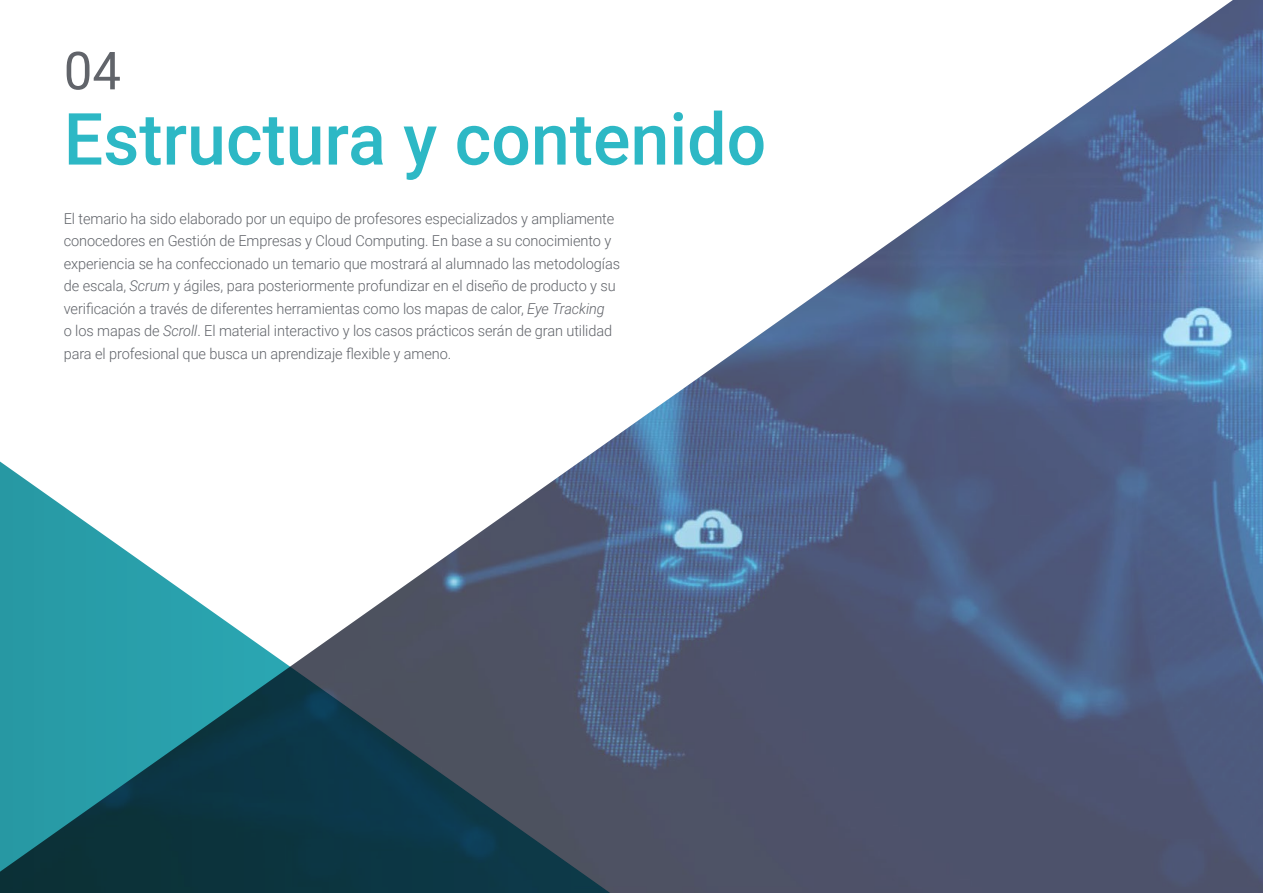
<style>
.page{position:relative;width:1263px;height:893px;background:#fff}
.page>*{position:absolute;margin:0;border:0;box-sizing:border-box;transform-origin:0 0}
.t1{font:500 72px "Roboto";color:#2db8c5}
.t2{font:52.5px "Roboto";color:#61646a}
.t3{font:300 15px/22.5px "Roboto";letter-spacing:-.005em;color:#61646a}
.s1{font-style:italic}
</style>
<div class="page">
<img style="left:602px;top:0;width:661px;height:893px">
<svg style="left:0;top:446px;width:640px;height:447px"></svg>
<h2 class="t2" style="left:64px;top:34px;width:59px">04</h2>
<h1 class="t1" style="left:64px;top:89px;width:704px">Estructura y contenido</h1>
<p class="t3" style="left:64px;top:207px;width:558px">El temario ha sido elaborado por un equipo de profesores especializados y ampliamente conocedores en Gestión de Empresas y Cloud Computing. En base a su conocimiento y experiencia se ha confeccionado un temario que mostrará al alumnado las metodologías de escala, <span class="s1">Scrum</span> y ágiles, para posteriormente profundizar en el diseño de producto y su verificación a través de diferentes herramientas como los mapas de calor, <span class="s1">Eye Tracking<br></span>o los mapas de <span class="s1">Scroll</span>. El material interactivo y los casos prácticos serán de gran utilidad para el profesional que busca un aprendizaje flexible y ameno.</p>
</div>
